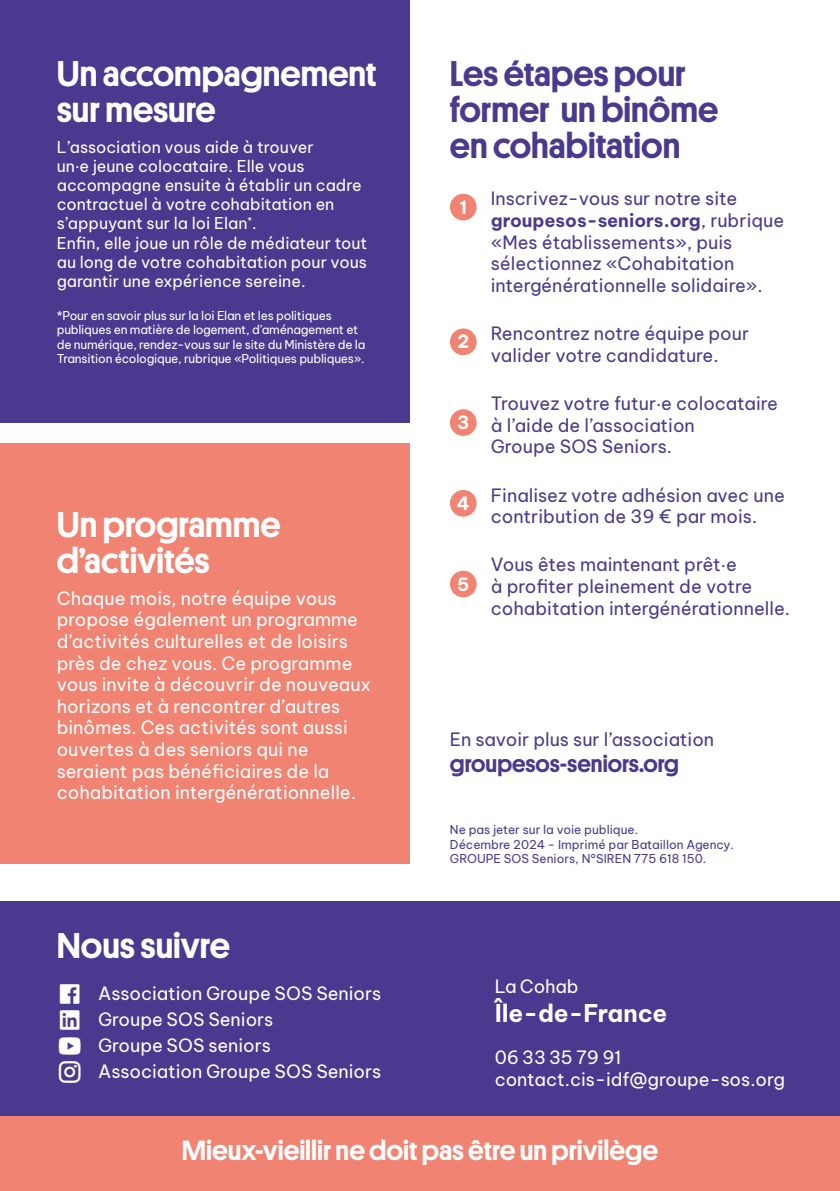
<style>
.page{position:relative;width:840px;height:1191px;background:#fff}
.page>*{position:absolute;margin:0;border:0;box-sizing:border-box;transform-origin:0 0}
.t1{font:500 36px/36px "Platform";color:#fff}
.t2{font:500 36px/36px "Platform";color:#4a398e}
.t3{font:500 28px "Platform";color:#fff}
.t4{font:500 24px "Platform";color:#4a398e}
.t5{font:700 24px "Be Vietnam Pro";letter-spacing:-.005em;color:#fff}
.t6{font:18px/21.6px "Be Vietnam Pro";color:#4a398e}
.t7{font:18px/21.6px "Be Vietnam Pro";color:#fff}
.t8{font:700 18px "Be Vietnam Pro";color:#fff}
.t9{font:16px/19.2px "Be Vietnam Pro";color:#fff}
.t10{font:12px/14.4px "Be Vietnam Pro";letter-spacing:-.02em;color:#fff}
.t11{font:12px/14.4px "Be Vietnam Pro";color:#4a398e}
.s1{font-weight:700}
</style>
<div class="page">
<div style="left:0;top:1115px;width:839px;height:76px;background:#f08372"></div>
<div style="left:0;top:901px;width:839px;height:214px;background:#4a398e"></div>
<div style="left:0;top:0;width:409px;height:422px;background:#4a398e"></div>
<div style="left:0;top:443px;width:409px;height:420px;background:#f08372"></div>
<div style="left:449px;top:194px;width:27px;height:26px;background:#f08372;border-radius:50%"></div>
<div style="left:449px;top:328px;width:27px;height:27px;background:#f08372;border-radius:50%"></div>
<div style="left:449px;top:409px;width:27px;height:27px;background:#f08372;border-radius:50%"></div>
<div style="left:449px;top:490px;width:27px;height:26px;background:#f08372;border-radius:50%"></div>
<div style="left:449px;top:571px;width:27px;height:26px;background:#f08372;border-radius:50%"></div>
<h1 class="t1" style="left:57px;top:54px;width:321px">Un accompagnement sur mesure</h1>
<p class="t9" style="left:57px;top:135px;width:312px">L’association vous aide à trouver<br>un.e jeune colocataire. Elle vous accompagne ensuite à établir un cadre contractuel à votre cohabitation en s’appuyant sur la loi Elan<sup>*</sup>.<br>Enfin, elle joue un rôle de médiateur tout au long de votre cohabitation pour vous garantir une expérience sereine.</p>
<p class="t10" style="left:57px;top:307px;width:310px">*Pour en savoir plus sur la loi Elan et les politiques publiques en matière de logement, d’aménagement et de numérique, rendez-vous sur le site du Ministère de la Transition écologique, rubrique «Politiques publiques».</p>
<h1 class="t1" style="left:57px;top:504px;width:225px">Un programme d’activités</h1>
<p class="t7" style="left:57px;top:585px;width:315px">Chaque mois, notre équipe vous propose également un programme d’activités culturelles et de loisirs près de chez vous. Ce programme vous invite à découvrir de nouveaux horizons et à rencontrer d’autres binômes. Ces activités sont aussi ouvertes à des seniors qui ne seraient pas bénéficiaires de la cohabitation intergénérationnelle.</p>
<h1 class="t1" style="left:57px;top:925px;width:174px">Nous suivre</h1>
<p class="t7" style="left:98px;top:978px;width:284px;line-height:26px">Association Groupe SOS Seniors<br>Groupe SOS Seniors<br>Groupe SOS seniors<br>Association Groupe SOS Seniors</p>
<h1 class="t2" style="left:449px;top:54px;width:269px">Les étapes pour former un binôme en cohabitation</h1>
<p class="t6" style="left:490px;top:186px;width:295px">Inscrivez-vous sur notre site <span class="s1">groupesos-seniors.org</span>, rubrique «Mes établissements», puis sélectionnez «Cohabitation intergénérationnelle solidaire».</p>
<p class="t8" style="left:459px;top:191px;width:9px">1</p>
<p class="t8" style="left:457px;top:326px;width:13px">2</p>
<p class="t8" style="left:457px;top:407px;width:14px">3</p>
<p class="t8" style="left:456px;top:488px;width:14px">4</p>
<p class="t8" style="left:457px;top:568px;width:14px">5</p>
<p class="t6" style="left:490px;top:321px;width:259px">Rencontrez notre équipe pour valider votre candidature.</p>
<p class="t6" style="left:490px;top:391px;width:288px">Trouvez votre futur.e colocataire à l’aide de l’association<br>Groupe SOS Seniors.</p>
<p class="t6" style="left:490px;top:482px;width:295px">Finalisez votre adhésion avec une contribution de 39 € par mois.</p>
<p class="t6" style="left:490px;top:552px;width:300px">Vous êtes maintenant prêt.e<br>à profiter pleinement de votre cohabitation intergénérationnelle.</p>
<p class="t6" style="left:449px;top:726px;width:266px">En savoir plus sur l’association</p>
<h3 class="t4" style="left:449px;top:746px;width:230px">groupesos-seniors.org</h3>
<p class="t11" style="left:449px;top:821px;width:285px">Ne pas jeter sur la voie publique.<br>Décembre 2024 - Imprimé par Bataillon Agency.<br>GROUPE SOS Seniors, N°SIREN 775 618 150.</p>
<p class="t7" style="left:494px;top:974px;width:85px">La Cohab</p>
<h3 class="t5" style="left:494px;top:992px;width:174px">Île-de-France</h3>
<p class="t7" style="left:494px;top:1045px;width:292px">06 33 35 79 91 contact.cis-idf@groupe-sos.org</p>
<h2 class="t3" style="left:182px;top:1130px;width:477px">Mieux-vieillir ne doit pas être un privilège</h2>
</div>
